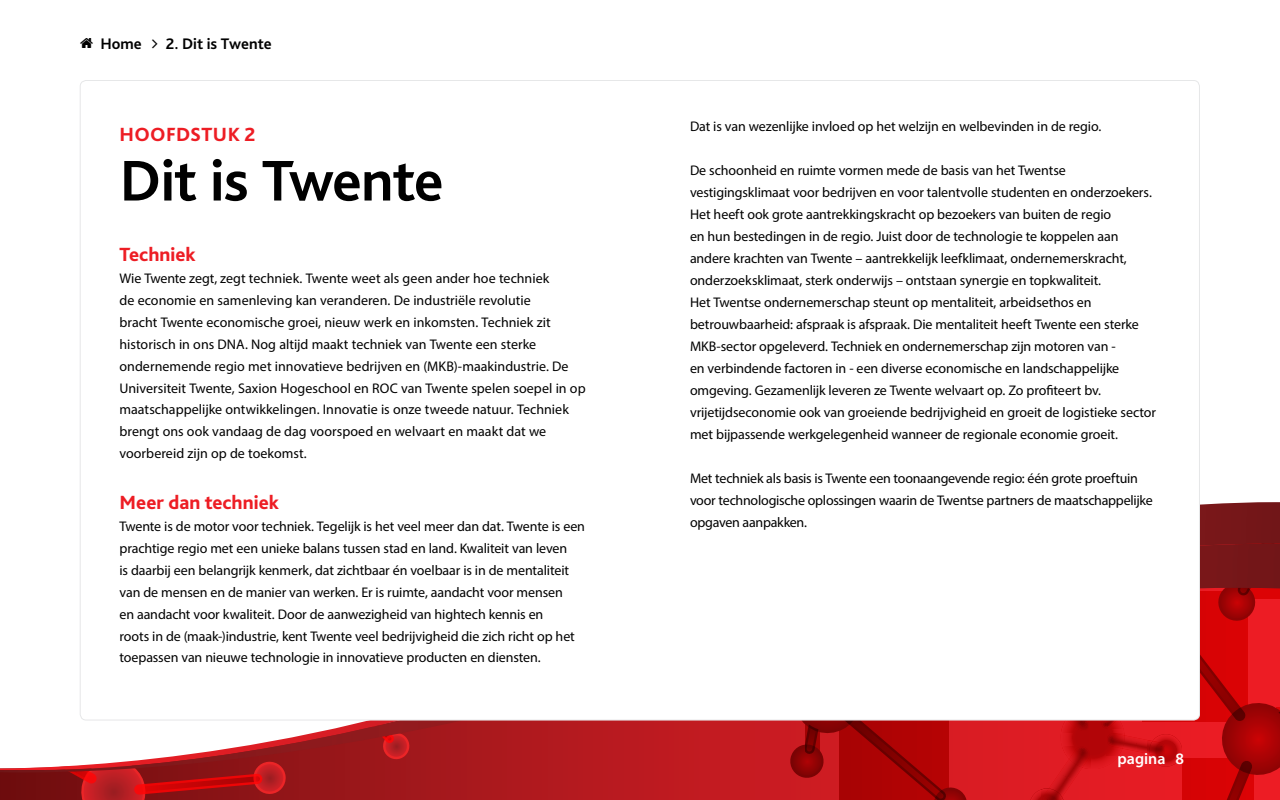
<style>
.page{position:relative;width:1280px;height:800px;background:#fff}
.page>*{position:absolute;margin:0;border:0;box-sizing:border-box;transform-origin:0 0}
.t1{font:700 60px "Bliss Pro";letter-spacing:-.015em;color:#000}
.t2{font:800 20px "Bliss Pro";letter-spacing:.005em;color:#ed1d24}
.t3{font:700 16px "Bliss Pro";color:#000}
.t4{font:600 16px "Myriad Pro";color:#fff}
.t5{font:14px/22px "Myriad Pro";letter-spacing:-.005em;color:#000}
</style>
<div class="page">
<svg style="left:0;top:773px;width:413px;height:27px;background:#9d1316"></svg>
<svg style="left:647px;top:773px;width:633px;height:27px;background:#c91318"></svg>
<img style="left:0;top:544px;width:1280px;height:229px">
<div style="left:80px;top:81px;width:1119px;height:639px;background:#fff;border-radius:6px"></div>
<p class="t3" style="left:100px;top:33px;width:43px">Home</p>
<p class="t3" style="left:166px;top:33px;width:107px">2. Dit is Twente</p>
<h2 class="t2" style="left:120px;top:121px;width:137px">HOOFDSTUK 2</h2>
<h1 class="t1" style="left:120px;top:143px;width:325px">Dit is Twente</h1>
<h2 class="t2" style="left:120px;top:241px;width:78px">Techniek</h2>
<p class="t5" style="left:120px;top:267px;width:468px">Wie Twente zegt, zegt techniek. Twente weet als geen ander hoe techniek<br>de economie en samenleving kan veranderen. De industriële revolutie<br>bracht Twente economische groei, nieuw werk en inkomsten. Techniek zit historisch in ons DNA. Nog altijd maakt techniek van Twente een sterke ondernemende regio met innovatieve bedrijven en (MKB)-maakindustrie. De Universiteit Twente, Saxion Hogeschool en ROC van Twente spelen soepel in op maatschappelijke ontwikkelingen. Innovatie is onze tweede natuur. Techniek brengt ons ook vandaag de dag voorspoed en welvaart en maakt dat we voorbereid zijn op de toekomst.</p>
<h2 class="t2" style="left:120px;top:489px;width:161px">Meer dan techniek</h2>
<p class="t5" style="left:120px;top:515px;width:467px">Twente is de motor voor techniek. Tegelijk is het veel meer dan dat. Twente is een prachtige regio met een unieke balans tussen stad en land. Kwaliteit van leven<br>is daarbij een belangrijk kenmerk, dat zichtbaar én voelbaar is in de mentaliteit van de mensen en de manier van werken. Er is ruimte, aandacht voor mensen<br>en aandacht voor kwaliteit. Door de aanwezigheid van hightech kennis en<br>roots in de (maak-)industrie, kent Twente veel bedrijvigheid die zich richt op het toepassen van nieuwe technologie in innovatieve producten en diensten.</p>
<p class="t5" style="left:690px;top:115px;width:413px">Dat is van wezenlijke invloed op het welzijn en welbevinden in de regio.</p>
<p class="t5" style="left:690px;top:159px;width:468px">De schoonheid en ruimte vormen mede de basis van het Twentse vestigingsklimaat voor bedrijven en voor talentvolle studenten en onderzoekers.<br>Het heeft ook grote aantrekkingskracht op bezoekers van buiten de regio<br>en hun bestedingen in de regio. Juist door de technologie te koppelen aan andere krachten van Twente – aantrekkelijk leefklimaat, ondernemerskracht, onderzoeksklimaat, sterk onderwijs – ontstaan synergie en topkwaliteit.<br>Het Twentse ondernemerschap steunt op mentaliteit, arbeidsethos en betrouwbaarheid: afspraak is afspraak. Die mentaliteit heeft Twente een sterke MKB-sector opgeleverd. Techniek en ondernemerschap zijn motoren van -<br>en verbindende factoren in - een diverse economische en landschappelijke omgeving. Gezamenlijk leveren ze Twente welvaart op. Zo profiteert bv. vrijetijdseconomie ook van groeiende bedrijvigheid en groeit de logistieke sector met bijpassende werkgelegenheid wanneer de regionale economie groeit.</p>
<p class="t5" style="left:690px;top:467px;width:464px">Met techniek als basis is Twente een toonaangevende regio: één grote proeftuin voor technologische oplossingen waarin de Twentse partners de maatschappelijke opgaven aanpakken.</p>
<p class="t4" style="left:1118px;top:748px;width:68px">pagina 8</p>
</div>
